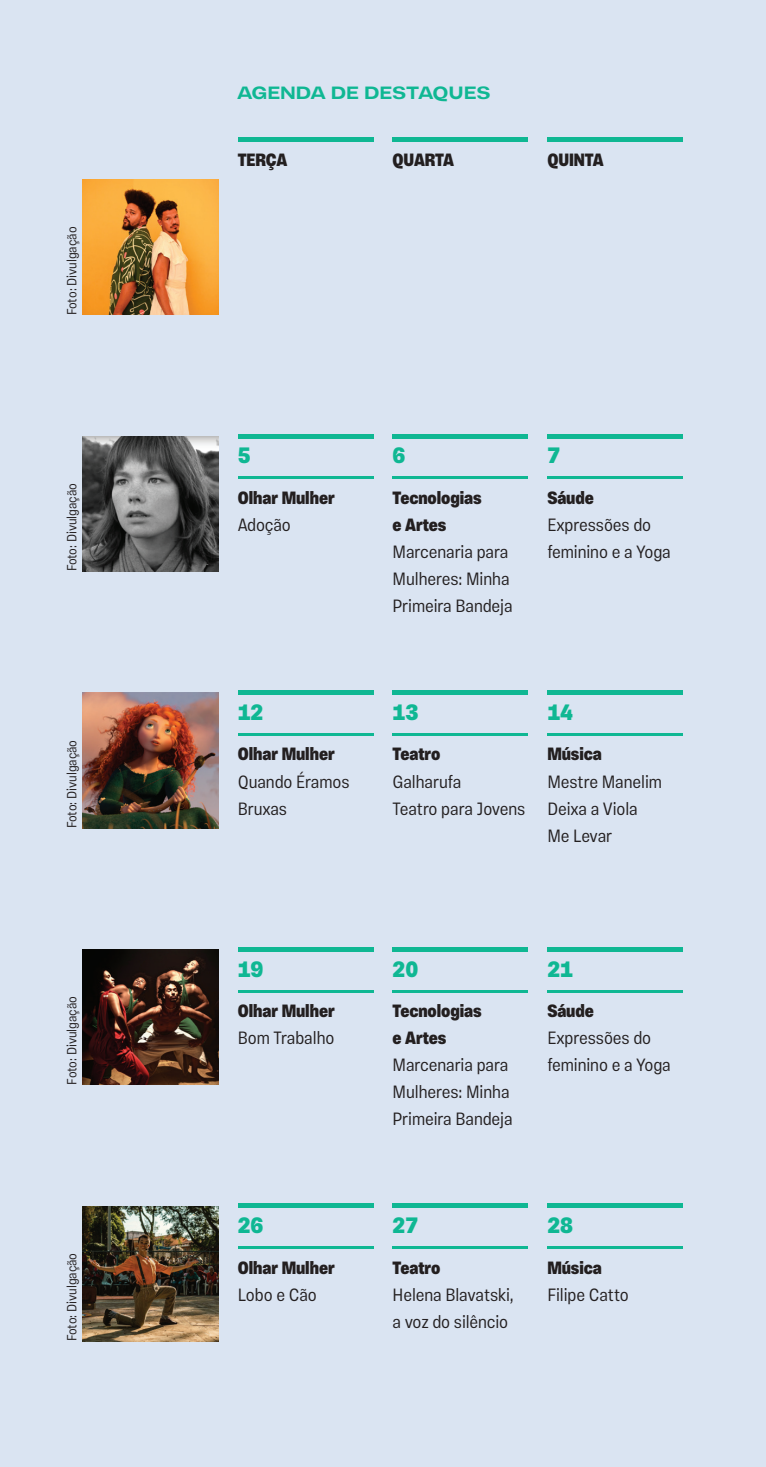
<style>
.page{position:relative;width:766px;height:1467px;background:#fff}
.page>*{position:absolute;margin:0;border:0;box-sizing:border-box;transform-origin:0 0}
.t1{font:800 22.5px "Vinila Condensed";letter-spacing:-.005em;color:#0fb793}
.t2{font:300 18px/27px "Vinila Condensed";letter-spacing:-.005em;color:#231f20}
.t3{font:800 18px/27px "Vinila Condensed";letter-spacing:-.005em;color:#231f20}
.t4{font:700 18px "Vinila Extended";letter-spacing:-.005em;color:#0fb793}
.t5{font:300 13.5px "Vinila Condensed";letter-spacing:-.005em;color:#231f20}
</style>
<div class="page">
<div style="left:0;top:0;width:765px;height:1467px;background:#dae4f2"></div>
<div style="left:238px;top:137px;width:135px;height:5px;background:#0fb793"></div>
<div style="left:392px;top:137px;width:136px;height:5px;background:#0fb793"></div>
<div style="left:547px;top:137px;width:135px;height:5px;background:#0fb793"></div>
<div style="left:238px;top:434px;width:135px;height:5px;background:#0fb793"></div>
<hr style="left:238px;top:477px;width:135px;height:2px;background:#0fb793">
<hr style="left:238px;top:691px;width:135px;height:4px;background:#0fb793">
<hr style="left:238px;top:733px;width:135px;height:3px;background:#0fb793">
<div style="left:238px;top:947px;width:135px;height:5px;background:#0fb793"></div>
<hr style="left:238px;top:990px;width:135px;height:2px;background:#0fb793">
<hr style="left:238px;top:1204px;width:135px;height:4px;background:#0fb793">
<hr style="left:238px;top:1246px;width:135px;height:3px;background:#0fb793">
<div style="left:392px;top:434px;width:136px;height:5px;background:#0fb793"></div>
<hr style="left:392px;top:477px;width:136px;height:2px;background:#0fb793">
<hr style="left:392px;top:691px;width:136px;height:4px;background:#0fb793">
<hr style="left:392px;top:733px;width:136px;height:3px;background:#0fb793">
<div style="left:392px;top:947px;width:136px;height:5px;background:#0fb793"></div>
<hr style="left:392px;top:990px;width:136px;height:2px;background:#0fb793">
<hr style="left:392px;top:1204px;width:136px;height:4px;background:#0fb793">
<hr style="left:392px;top:1246px;width:136px;height:3px;background:#0fb793">
<div style="left:547px;top:434px;width:135px;height:5px;background:#0fb793"></div>
<hr style="left:547px;top:477px;width:135px;height:2px;background:#0fb793">
<hr style="left:547px;top:691px;width:135px;height:4px;background:#0fb793">
<hr style="left:547px;top:733px;width:135px;height:3px;background:#0fb793">
<div style="left:547px;top:947px;width:135px;height:5px;background:#0fb793"></div>
<hr style="left:547px;top:990px;width:135px;height:2px;background:#0fb793">
<hr style="left:547px;top:1204px;width:135px;height:4px;background:#0fb793">
<hr style="left:547px;top:1246px;width:135px;height:3px;background:#0fb793">
<img style="left:83px;top:180px;width:135px;height:135px">
<img style="left:83px;top:436px;width:135px;height:135px">
<img style="left:83px;top:693px;width:135px;height:135px">
<img style="left:83px;top:950px;width:135px;height:134px">
<img style="left:83px;top:1206px;width:135px;height:135px">
<p class="t5" style="left:64px;top:315px;width:90px;rotate:-90deg">Foto: Divulgação</p>
<p class="t5" style="left:64px;top:571px;width:90px;rotate:-90deg">Foto: Divulgação</p>
<p class="t5" style="left:64px;top:828px;width:90px;rotate:-90deg">Foto: Divulgação</p>
<p class="t5" style="left:64px;top:1084px;width:90px;rotate:-90deg">Foto: Divulgação</p>
<p class="t5" style="left:64px;top:1341px;width:90px;rotate:-90deg">Foto: Divulgação</p>
<p class="t4" style="left:237px;top:82px;width:255px">AGENDA DE DESTAQUES</p>
<p class="t3" style="left:238px;top:147px;width:51px">TERÇA</p>
<p class="t3" style="left:392px;top:147px;width:63px">QUARTA</p>
<p class="t3" style="left:547px;top:147px;width:58px">QUINTA</p>
<p class="t1" style="left:238px;top:443px;width:14px">5</p>
<p class="t3" style="left:238px;top:484px;width:98px">Olhar Mulher</p>
<p class="t2" style="left:238px;top:511px;width:55px">Adoção</p>
<p class="t1" style="left:238px;top:699px;width:27px">12</p>
<p class="t3" style="left:238px;top:741px;width:98px">Olhar Mulher</p>
<p class="t2" style="left:238px;top:768px;width:113px">Quando Éramos<br>Bruxas</p>
<p class="t1" style="left:392px;top:443px;width:14px">6</p>
<p class="t3" style="left:392px;top:484px;width:91px">Tecnologias e Artes</p>
<p class="t2" style="left:392px;top:538px;width:121px">Marcenaria para<br>Mulheres: Minha<br>Primeira Bandeja</p>
<p class="t1" style="left:547px;top:443px;width:14px">7</p>
<p class="t3" style="left:547px;top:484px;width:48px">Sáude</p>
<p class="t2" style="left:547px;top:511px;width:125px">Expressões do feminino e a Yoga</p>
<p class="t1" style="left:392px;top:699px;width:27px">13</p>
<p class="t3" style="left:392px;top:741px;width:49px">Teatro</p>
<p class="t2" style="left:392px;top:768px;width:134px">Galharufa<br>Teatro para Jovens</p>
<p class="t1" style="left:547px;top:699px;width:27px">14</p>
<p class="t3" style="left:547px;top:741px;width:56px">Música</p>
<p class="t2" style="left:547px;top:768px;width:116px">Mestre Manelim<br>Deixa a Viola<br>Me Levar</p>
<p class="t1" style="left:238px;top:956px;width:27px">19</p>
<p class="t3" style="left:238px;top:997px;width:98px">Olhar Mulher</p>
<p class="t2" style="left:238px;top:1024px;width:98px">Bom Trabalho</p>
<p class="t1" style="left:238px;top:1212px;width:27px">26</p>
<p class="t3" style="left:238px;top:1254px;width:98px">Olhar Mulher</p>
<p class="t2" style="left:238px;top:1281px;width:80px">Lobo e Cão</p>
<p class="t1" style="left:392px;top:956px;width:27px">20</p>
<p class="t3" style="left:392px;top:997px;width:91px">Tecnologias e Artes</p>
<p class="t2" style="left:392px;top:1051px;width:121px">Marcenaria para<br>Mulheres: Minha<br>Primeira Bandeja</p>
<p class="t1" style="left:547px;top:956px;width:27px">21</p>
<p class="t3" style="left:547px;top:997px;width:48px">Sáude</p>
<p class="t2" style="left:547px;top:1024px;width:125px">Expressões do feminino e a Yoga</p>
<p class="t1" style="left:392px;top:1212px;width:27px">27</p>
<p class="t3" style="left:392px;top:1254px;width:49px">Teatro</p>
<p class="t2" style="left:392px;top:1281px;width:123px">Helena Blavatski, a voz do silêncio</p>
<p class="t1" style="left:547px;top:1212px;width:27px">28</p>
<p class="t3" style="left:547px;top:1254px;width:56px">Música</p>
<p class="t2" style="left:547px;top:1281px;width:83px">Filipe Catto</p>
</div>
